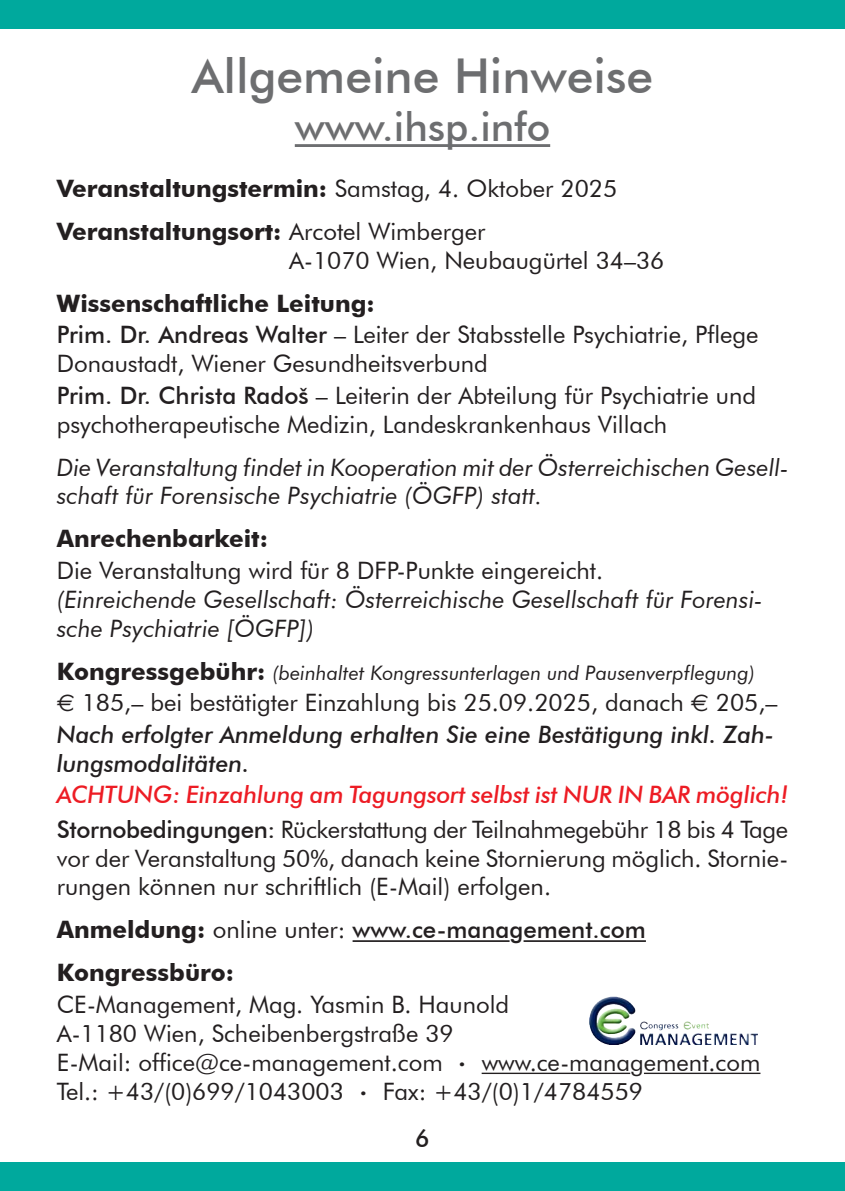
<style>
.page{position:relative;width:845px;height:1191px;background:#fff}
.page>*{position:absolute;margin:0;border:0;box-sizing:border-box;transform-origin:0 0}
.t1{font:500 48px "Futura BT";color:#6d6e70}
.t2{font:500 40px "Futura BT";color:#6d6e70}
.t3{font:24px/28.8px "Futura BT";color:#231f20}
.t4{font:italic 24px/28.8px "Futura BT";color:#231f20}
.t5{font:700 24px/43px "Futura BT";color:#231f20}
.t6{font:italic 500 24px/31.6px "Futura BT";color:#231f20}
.t7{font:italic 500 24px/34.4px "Futura BT";letter-spacing:-.005em;color:#ed1c24}
.t8{font:500 24px "Futura BT";color:#231f20}
.t9{font:italic 20px "Futura BT";color:#231f20}
.s1{font-weight:400}
.s2{font-weight:700}
.s3{font-weight:500}
.s4{font-weight:700;font-style:normal;font-size:24px}
.s5{font-family:"Euro Sans";font-weight:400;font-style:normal}
.s6{font-weight:400;font-style:normal}
.s7{font-style:normal;color:#231f20}
.s8{font-weight:400;font-style:normal;color:#231f20}
.s9{font-size:36px}
</style>
<div class="page">
<div style="left:0;top:1162px;width:845px;height:29px;background:#00a99d"></div>
<div style="left:0;top:0;width:845px;height:28px;background:#00a99d"></div>
<hr style="left:295px;top:144px;width:255px;height:3px;background:#6d6e70">
<hr style="left:352px;top:940px;width:157px;height:2px;background:#231f20">
<hr style="left:523px;top:940px;width:123px;height:2px;background:#231f20">
<hr style="left:482px;top:1072px;width:148px;height:2px;background:#231f20">
<hr style="left:644px;top:1072px;width:116px;height:2px;background:#231f20">
<img style="left:597px;top:1004px;width:33px;height:25px">
<h1 class="t1" style="left:192px;top:47px;width:463px">Allgemeine Hinweise</h1>
<h2 class="t2" style="left:295px;top:103px;width:257px">www.ihsp.info</h2>
<p class="t5" style="left:57px;top:167px;width:562px">Veranstaltungstermin: <span class="s1">Samstag, 4. Oktober 2025<br></span>Veranstaltungsort: <span class="s1">Arcotel Wimberger</span></p>
<p class="t3" style="left:289px;top:245px;width:377px">A-1070 Wien, Neubaugürtel 34–36</p>
<p class="t3" style="left:57px;top:287px;width:703px;line-height:31.6px"><span class="s2">Wissenschaftliche Leitung:<br></span><span class="s3">Prim. Dr. Andreas Walter</span> – Leiter der Stabsstelle Psychiatrie, Pflege</p>
<p class="t3" style="left:57px;top:347px;width:701px;line-height:31.6px">Donau stadt, Wiener Gesundheitsverbund<br><span class="s3">Prim. Dr. Christa Radoš</span> – Leiterin der Abteilung für Psychiatrie und</p>
<p class="t3" style="left:57px;top:409px;width:612px">psychotherapeutische Medizin, Landeskrankenhaus Villach</p>
<p class="t4" style="left:57px;top:452px;width:733px">Die Veranstaltung findet in Kooperation mit der Österreichischen Gesell&shy;schaft für Forensische Psychiatrie (ÖGFP) statt.</p>
<p class="t5" style="left:57px;top:517px;width:213px">Anrechenbarkeit:</p>
<p class="t3" style="left:57px;top:556px;width:548px">Die Veranstaltung wird für 8 DFP-Punkte eingereicht.</p>
<p class="t4" style="left:57px;top:585px;width:707px">(Einreichende Gesellschaft: Österreichische Gesell schaft für Forensi&shy;sche Psychiatrie [ÖGFP])</p>
<p class="t9" style="left:57px;top:660px;width:700px"><span class="s4">Kongressgebühr:</span> (beinhaltet Kongressunterlagen und Pausenverpflegung)</p>
<p class="t6" style="left:57px;top:687px;width:722px"><span class="s5">€</span> <span class="s6">185,– bei bestätigter Einzahlung bis 25.09.2025, danach</span> <span class="s5">€</span> <span class="s6">205,–<br></span>Nach erfolgter Anmeldung erhalten Sie eine Bestätigung inkl. Zah-</p>
<p class="t6" style="left:57px;top:747px;width:194px">lungsmodalitäten.</p>
<p class="t7" style="left:57px;top:777px;width:733px">ACHTUNG: Einzahlung am Tagungsort selbst ist NUR IN BAR möglich!<br><span class="s7">Stornobedingungen:</span> <span class="s8">Rückerstattung der Teilnahmegebühr 18 bis 4 Tage</span></p>
<p class="t3" style="left:57px;top:843px;width:733px">vor der Veranstaltung 50%, danach keine Stornierung möglich. Stornie&shy;rungen können nur schriftlich (E-Mail) erfolgen.</p>
<p class="t5" style="left:57px;top:908px;width:591px">Anmeldung: <span class="s1">online unter:</span> <span class="s3">www.ce-management.com<br></span>Kongressbüro:</p>
<p class="t3" style="left:57px;top:990px;width:705px">CE-Management, Mag. Yasmin B. Haunold<br>A-1180 Wien, Scheibenbergstraße 39<br>E-Mail: office@ce-management.com <span class="s9">·</span> www.ce-management.com Tel.: +43/(0)699/1043003 <span class="s9">·</span> Fax: +43/(0)1/4784559</p>
<p class="t8" style="left:415px;top:1123px;width:16px">6</p>
</div>
